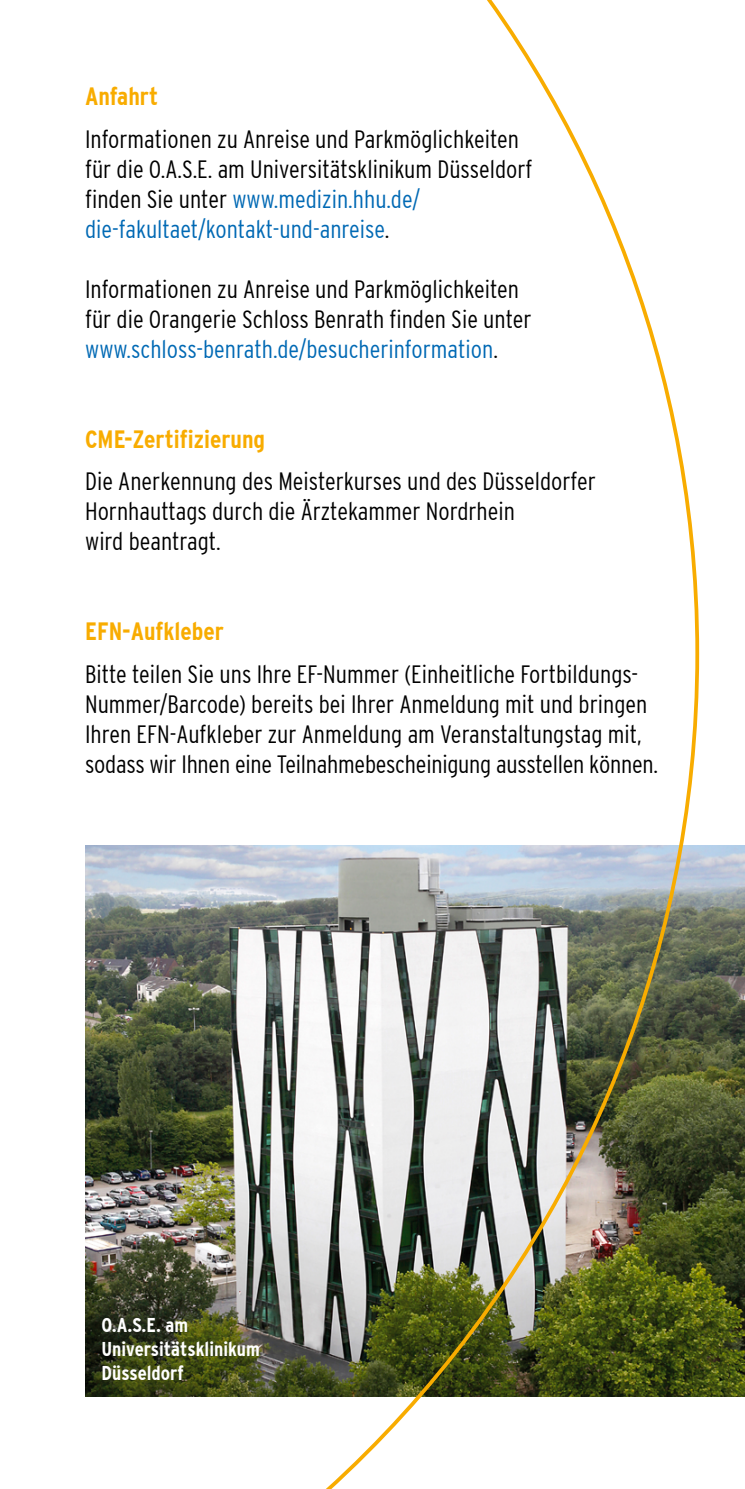
<style>
.page{position:relative;width:745px;height:1489px;background:#fff}
.page>*{position:absolute;margin:0;border:0;box-sizing:border-box;transform-origin:0 0}
.t1{font:300 condensed 25px/30px "Interstate";color:#000}
.t2{font:700 condensed 25px "Interstate";color:#f8ac00}
.t3{font:700 condensed 20px/24px "Interstate";color:#fff}
.s1{color:#0069b4}
</style>
<div class="page">
<img style="left:698px;top:845px;width:46px;height:551px">
<img style="left:85px;top:0;width:613px;height:1488px">
<p class="t2" style="left:85px;top:82px;width:75px">Anfahrt</p>
<p class="t1" style="left:85px;top:124px;width:448px">Informationen zu Anreise und Parkmöglichkeiten für die O.A.S.E. am Universitätsklinikum Düsseldorf finden Sie unter <span class="s1">www.medizin.hhu.de/ die-fakultaet/kontakt-und-anreise</span>.</p>
<p class="t1" style="left:85px;top:274px;width:447px">Informationen zu Anreise und Parkmöglichkeiten für die Orangerie Schloss Benrath finden Sie unter <span class="s1">www.schloss-benrath.de/besucherinformation</span>.</p>
<p class="t2" style="left:85px;top:425px;width:181px">CME-Zertifizierung</p>
<p class="t1" style="left:85px;top:466px;width:512px">Die Anerkennung des Meisterkurses und des Düsseldorfer<br>Hornhauttags durch die Ärztekammer Nordrhein<br>wird beantragt.</p>
<p class="t2" style="left:85px;top:617px;width:140px">EFN-Aufkleber</p>
<p class="t1" style="left:85px;top:659px;width:574px">Bitte teilen Sie uns Ihre EF-Nummer (Einheitliche Fortbildungs-Nummer/Barcode) bereits bei Ihrer Anmeldung mit und bringen Ihren EFN-Aufkleber zur Anmeldung am Veranstaltungstag mit, sodass wir Ihnen eine Teilnahmebescheinigung ausstellen können.</p>
<p class="t3" style="left:101px;top:1312px;width:159px">O.A.S.E. am<br>Universitätsklinikum<br>Düsseldorf</p>
</div>
